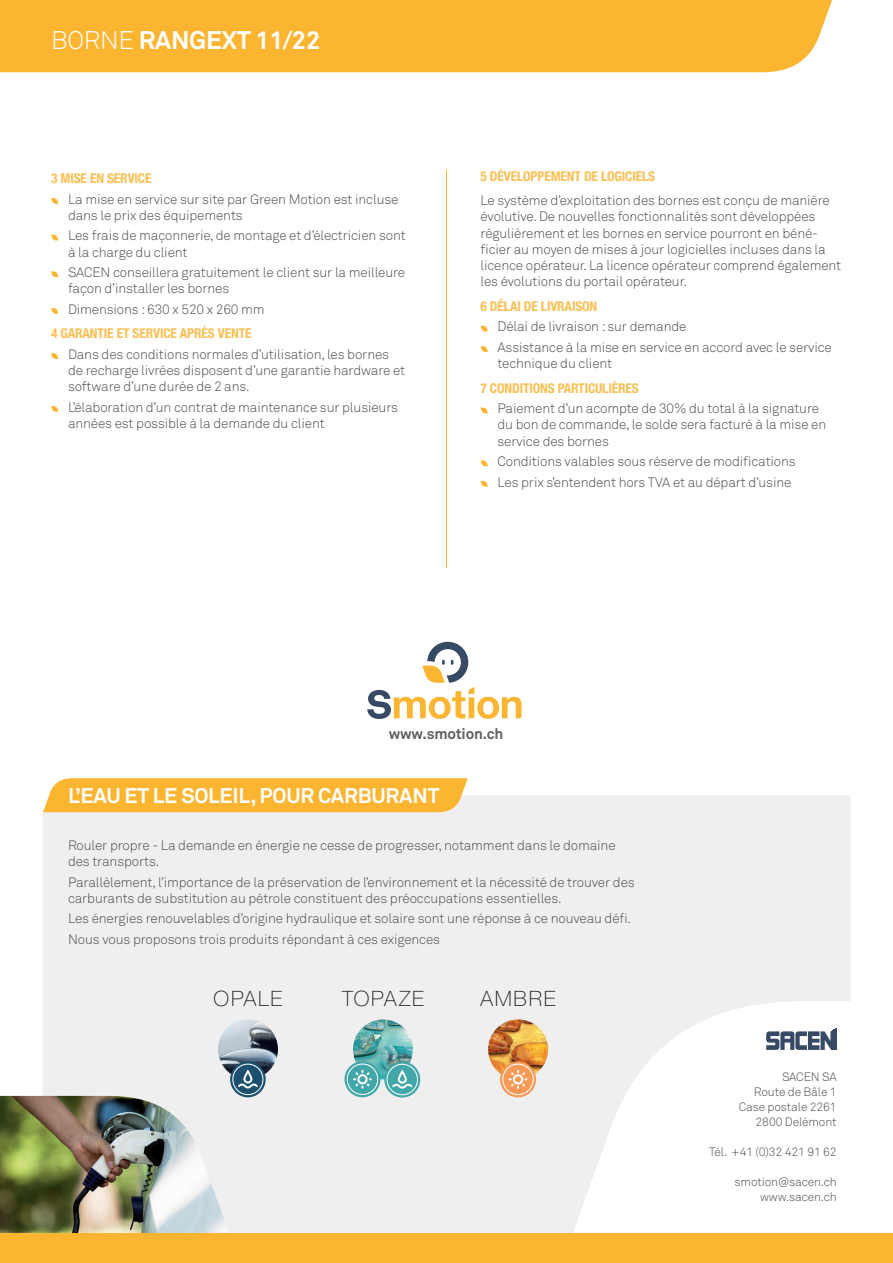
<style>
.page{position:relative;width:893px;height:1263px;background:#fff}
.page>*{position:absolute;margin:0;border:0;box-sizing:border-box;transform-origin:0 0}
.t1{font:700 25.2px "Akkurat";letter-spacing:-.01em;color:#fff}
.t2{font:100 21.15px "Helvetica Neue";letter-spacing:.085em;color:#231f20}
.t3{font:700 21px "Akkurat";letter-spacing:-.01em;color:#fff}
.t4{font:700 15px "Akkurat";letter-spacing:-.01em;color:#605e5f}
.t5{font:300 13.5px/16.2px "Akkurat";letter-spacing:-.01em;color:#4b4c4d}
.t6{font:700 condensed 13.5px "Helvetica Neue";letter-spacing:-.01em;color:#fdbf53}
.t7{font:300 12px/15px "Akkurat";letter-spacing:-.01em;color:#4b4c4d;text-align:right}
.s1{font-weight:300}
</style>
<div class="page">
<div style="left:0;top:0;width:832px;height:72px;background:#fcb531"></div>
<svg style="left:367px;top:642px;width:154px;height:77px"></svg>
<div style="left:43px;top:795px;width:807px;height:438px;background:#efefef"></div>
<svg style="left:51px;top:198px;width:7px;height:6px"></svg>
<svg style="left:51px;top:235px;width:7px;height:5px"></svg>
<svg style="left:51px;top:271px;width:7px;height:6px"></svg>
<svg style="left:51px;top:308px;width:7px;height:6px"></svg>
<svg style="left:51px;top:353px;width:7px;height:6px"></svg>
<svg style="left:51px;top:406px;width:7px;height:6px"></svg>
<svg style="left:480px;top:326px;width:8px;height:5px"></svg>
<svg style="left:480px;top:346px;width:8px;height:6px"></svg>
<svg style="left:480px;top:408px;width:8px;height:5px"></svg>
<svg style="left:480px;top:460px;width:8px;height:6px"></svg>
<svg style="left:480px;top:481px;width:8px;height:6px"></svg>
<svg style="left:553px;top:1001px;width:297px;height:232px"></svg>
<svg style="left:766px;top:1028px;width:71px;height:22px"></svg>
<div style="left:43px;top:778px;width:425px;height:34px;background:#fcb531"></div>
<hr style="left:446px;top:170px;width:1px;height:398px;background:#fcb531">
<img style="left:0;top:1096px;width:229px;height:137px">
<div style="left:0;top:1233px;width:893px;height:30px;background:#fcb531"></div>
<img style="left:353px;top:1019px;width:60px;height:60px;border-radius:30px">
<svg style="left:384px;top:1061px;width:36px;height:36px"></svg>
<svg style="left:387px;top:1064px;width:31px;height:31px"></svg>
<svg style="left:344px;top:1061px;width:36px;height:36px"></svg>
<svg style="left:347px;top:1063px;width:31px;height:32px"></svg>
<img style="left:488px;top:1019px;width:60px;height:60px;border-radius:30px">
<svg style="left:500px;top:1061px;width:36px;height:36px"></svg>
<svg style="left:502px;top:1064px;width:32px;height:31px"></svg>
<img style="left:218px;top:1019px;width:60px;height:60px;border-radius:30px">
<svg style="left:230px;top:1061px;width:36px;height:36px"></svg>
<svg style="left:232px;top:1063px;width:31px;height:32px"></svg>
<h1 class="t1" style="left:51px;top:24px;width:271px"><span class="s1">BORNE</span> RANGEXT 11/22</h1>
<p class="t6" style="left:51px;top:170px;width:102px">3 MISE EN SERVICE</p>
<p class="t5" style="left:68px;top:191px;width:332px">La mise en service sur site par Green Motion est incluse dans le prix des équipements</p>
<p class="t5" style="left:68px;top:228px;width:339px">Les frais de maçonnerie, de montage et d’électricien sont à la charge du client</p>
<p class="t5" style="left:68px;top:265px;width:339px">SACEN conseillera gratuitement le client sur la meilleure façon d’installer les bornes</p>
<p class="t5" style="left:68px;top:301px;width:198px">Dimensions : 630 x 520 x 260 mm</p>
<p class="t6" style="left:51px;top:325px;width:202px">4 GARANTIE ET SERVICE APRÈS VENTE</p>
<p class="t5" style="left:68px;top:346px;width:339px">Dans des conditions normales d’utilisation, les bornes de recharge livrées disposent d’une garantie hardware et software d’une durée de 2 ans.</p>
<p class="t5" style="left:68px;top:399px;width:332px">L’élaboration d’un contrat de maintenance sur plusieurs années est possible à la demande du client</p>
<p class="t6" style="left:480px;top:168px;width:176px">5 DÉVELOPPEMENT DE LOGICIELS</p>
<p class="t5" style="left:480px;top:193px;width:362px">Le système d’exploitation des bornes est conçu de manière évolutive. De nouvelles fonctionnalités sont développées régulièrement et les bornes en service pourront en béné&shy;ficier au moyen de mises à jour logicielles incluses dans la licence opérateur. La licence opérateur comprend également les évolutions du portail opérateur.</p>
<p class="t6" style="left:480px;top:298px;width:118px">6 DÉLAI DE LIVRAISON</p>
<p class="t5" style="left:497px;top:317px;width:336px;line-height:20.4px">Délai de livraison : sur demande<br>Assistance à la mise en service en accord avec le service</p>
<p class="t5" style="left:497px;top:356px;width:116px">technique du client</p>
<p class="t6" style="left:480px;top:380px;width:160px">7 CONDITIONS PARTICULIÈRES</p>
<p class="t5" style="left:497px;top:401px;width:330px">Paiement d’un acompte de 30% du total à la signature du bon de commande, le solde sera facturé à la mise en service des bornes</p>
<p class="t5" style="left:497px;top:451px;width:300px;line-height:20.4px">Conditions valables sous réserve de modifications<br>Les prix s’entendent hors TVA et au départ d’usine</p>
<p class="t4" style="left:389px;top:724px;width:116px">www.smotion.ch</p>
<h3 class="t3" style="left:68px;top:782px;width:373px">L’EAU ET LE SOLEIL, POUR CARBURANT</h3>
<p class="t5" style="left:68px;top:837px;width:549px">Rouler propre - La demande en énergie ne cesse de progresser, notamment dans le domaine des transports.</p>
<p class="t5" style="left:68px;top:874px;width:568px">Parallèlement, l’importance de la préservation de l’environnement et la nécessité de trouver des carburants de substitution au pétrole constituent des préoccupations essentielles.</p>
<p class="t5" style="left:68px;top:908px;width:565px;line-height:20.4px">Les énergies renouvelables d’origine hydraulique et solaire sont une réponse à ce nouveau défi.<br>Nous vous proposons trois produits répondant à ces exigences</p>
<h2 class="t2" style="left:214px;top:987px;width:70px">OPALE</h2>
<h2 class="t2" style="left:342px;top:987px;width:83px">TOPAZE</h2>
<h2 class="t2" style="left:480px;top:987px;width:77px">AMBRE</h2>
<p class="t7" style="left:739px;top:1070px;width:99px">SACEN SA<br>Route de Bâle 1<br>Case postale 2261<br>2800 Delémont</p>
<p class="t7" style="left:709px;top:1145px;width:129px">Tél. +41 (0)32 421 91 62</p>
<p class="t7" style="left:735px;top:1175px;width:104px">smotion@sacen.ch www.sacen.ch</p>
</div>
